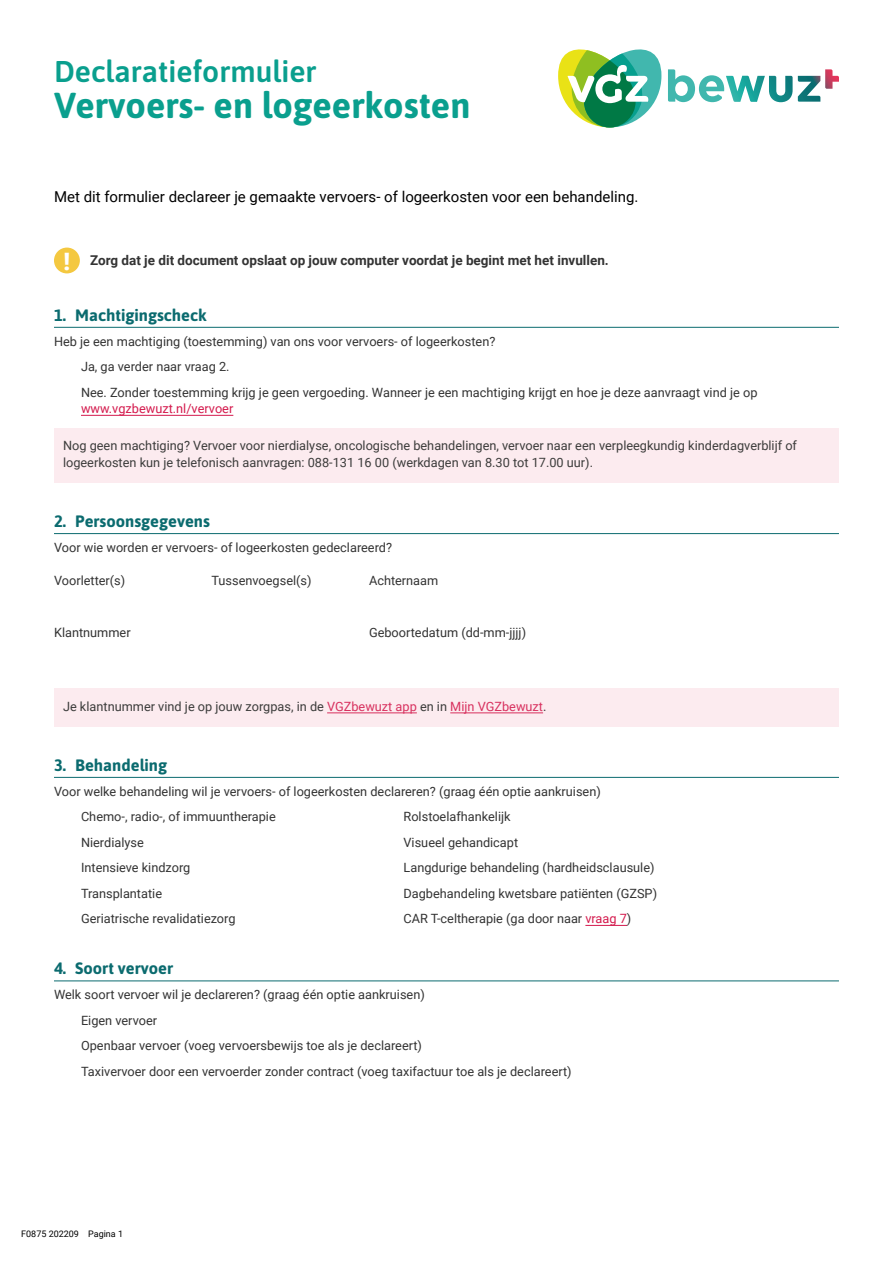
<style>
.page{position:relative;width:893px;height:1263px;background:#fff}
.page>*{position:absolute;margin:0;border:0;box-sizing:border-box;transform-origin:0 0}
.H1_KOP{font:700 36px "Asap";color:#0a9f8e}
.H1_Bovenkop{font:600 30px "Asap";color:#0a9f8e}
.t1{font:900 24px "Roboto";color:#fff}
.H2_nummer{font:700 16.5px "Asap";color:#0b6b6f}
.intro{font:15px "Roboto";color:#000}
.Melding_bold{font:700 13.5px "Roboto";color:#333}
.plat_checkbox{font:12.75px/16.5px "Roboto";color:#333}
.plat{font:12.75px "Roboto";color:#333}
.toelichting{font:12.75px/16.5px "Roboto";color:#3c3c3b}
.t2{font:9px "Roboto";color:#000}
.s1{color:#d41a4d}
.s2{color:#d8315f}
</style>
<div class="page">
<hr style="left:54px;top:327px;width:785px;height:1px;background:#0b6b6f">
<hr style="left:81px;top:415px;width:152px;height:1px;background:#d41a4d">
<div style="left:54px;top:428px;width:785px;height:55px;background:#fcebef"></div>
<hr style="left:54px;top:533px;width:785px;height:1px;background:#0b6b6f">
<div style="left:54px;top:688px;width:785px;height:38px;background:#fcebef"></div>
<hr style="left:327px;top:713px;width:90px;height:1px;background:#d8315f">
<hr style="left:450px;top:713px;width:93px;height:1px;background:#d8315f">
<hr style="left:54px;top:777px;width:785px;height:1px;background:#0b6b6f">
<hr style="left:585px;top:925px;width:42px;height:1px;background:#d41a4d">
<hr style="left:54px;top:980px;width:785px;height:1px;background:#0b6b6f">
<div style="left:54px;top:248px;width:26px;height:25px;background:#f4c840;border-radius:50%"></div>
<svg style="left:558px;top:49px;width:281px;height:79px"></svg>
<p class="H1_Bovenkop" style="left:54px;top:50px;width:264px">Declaratieformulier</p>
<h1 class="H1_KOP" style="left:54px;top:80px;width:418px">Vervoers- en logeerkosten</h1>
<p class="intro" style="left:54px;top:186px;width:586px">Met dit formulier declareer je gemaakte vervoers- of logeerkosten voor een behandeling.</p>
<p class="t1" style="left:64px;top:244px;width:8px">!</p>
<p class="Melding_bold" style="left:90px;top:251px;width:520px">Zorg dat je dit document opslaat op jouw computer voordat je begint met het invullen.</p>
<p class="H2_nummer" style="left:54px;top:303px;width:154px">1. Machtigingscheck</p>
<p class="plat" style="left:54px;top:332px;width:443px">Heb je een machtiging (toestemming) van ons voor vervoers- of logeerkosten?</p>
<p class="plat_checkbox" style="left:81px;top:358px;width:150px">Ja, ga verder naar vraag 2.</p>
<p class="plat_checkbox" style="left:81px;top:383px;width:678px">Nee. Zonder toestemming krijg je geen vergoeding. Wanneer je een machtiging krijgt en hoe je deze aanvraagt vind je op <span class="s1">www.vgzbewuzt.nl/vervoer</span></p>
<p class="toelichting" style="left:63px;top:437px;width:736px">Nog geen machtiging? Vervoer voor nierdialyse, oncologische behandelingen, vervoer naar een verpleegkundig kinderdagverblijf of logeerkosten kun je telefonisch aanvragen: 088-131 16 00 (werkdagen van 8.30 tot 17.00 uur).</p>
<p class="H2_nummer" style="left:54px;top:509px;width:157px">2. Persoonsgegevens</p>
<p class="plat" style="left:54px;top:538px;width:340px">Voor wie worden er vervoers- of logeerkosten gedeclareerd?</p>
<p class="plat" style="left:54px;top:571px;width:73px">Voorletter(s)</p>
<p class="plat" style="left:212px;top:571px;width:102px">Tussenvoegsel(s)</p>
<p class="plat" style="left:369px;top:571px;width:71px">Achternaam</p>
<p class="plat" style="left:54px;top:624px;width:78px">Klantnummer</p>
<p class="plat" style="left:369px;top:624px;width:159px">Geboortedatum (dd-mm-jjjj)</p>
<p class="toelichting" style="left:63px;top:697px;width:485px">Je klantnummer vind je op jouw zorgpas, in de <span class="s2">VGZbewuzt app</span> en in <span class="s2">Mijn VGZbewuzt</span>.</p>
<p class="H2_nummer" style="left:54px;top:753px;width:115px">3. Behandeling</p>
<p class="plat" style="left:54px;top:782px;width:548px">Voor welke behandeling wil je vervoers- of logeerkosten declareren? (graag één optie aankruisen)</p>
<p class="plat_checkbox" style="left:81px;top:808px;width:196px">Chemo-, radio-, of immuuntherapie</p>
<p class="plat_checkbox" style="left:403px;top:808px;width:109px">Rolstoelafhankelijk</p>
<p class="plat_checkbox" style="left:81px;top:833px;width:64px">Nierdialyse</p>
<p class="plat_checkbox" style="left:403px;top:833px;width:116px">Visueel gehandicapt</p>
<p class="plat_checkbox" style="left:81px;top:859px;width:111px">Intensieve kindzorg</p>
<p class="plat_checkbox" style="left:403px;top:859px;width:253px">Langdurige behandeling (hardheidsclausule)</p>
<p class="plat_checkbox" style="left:81px;top:884px;width:83px">Transplantatie</p>
<p class="plat_checkbox" style="left:403px;top:884px;width:255px">Dagbehandeling kwetsbare patiënten (GZSP)</p>
<p class="plat_checkbox" style="left:81px;top:910px;width:156px">Geriatrische revalidatiezorg</p>
<p class="plat_checkbox" style="left:403px;top:910px;width:229px">CAR T-celtherapie (ga door naar <span class="s1">vraag 7</span>)</p>
<p class="H2_nummer" style="left:54px;top:957px;width:121px">4. Soort vervoer</p>
<p class="plat" style="left:54px;top:986px;width:372px">Welk soort vervoer wil je declareren? (graag één optie aankruisen)</p>
<p class="plat_checkbox" style="left:81px;top:1011px;width:78px">Eigen vervoer</p>
<p class="plat_checkbox" style="left:81px;top:1037px;width:342px">Openbaar vervoer (voeg vervoersbewijs toe als je declareert)</p>
<p class="plat_checkbox" style="left:81px;top:1062px;width:492px">Taxivervoer door een vervoerder zonder contract (voeg taxifactuur toe als je declareert)</p>
<p class="t2" style="left:21px;top:1227px;width:103px">F0875 202209 Pagina 1</p>
</div>
